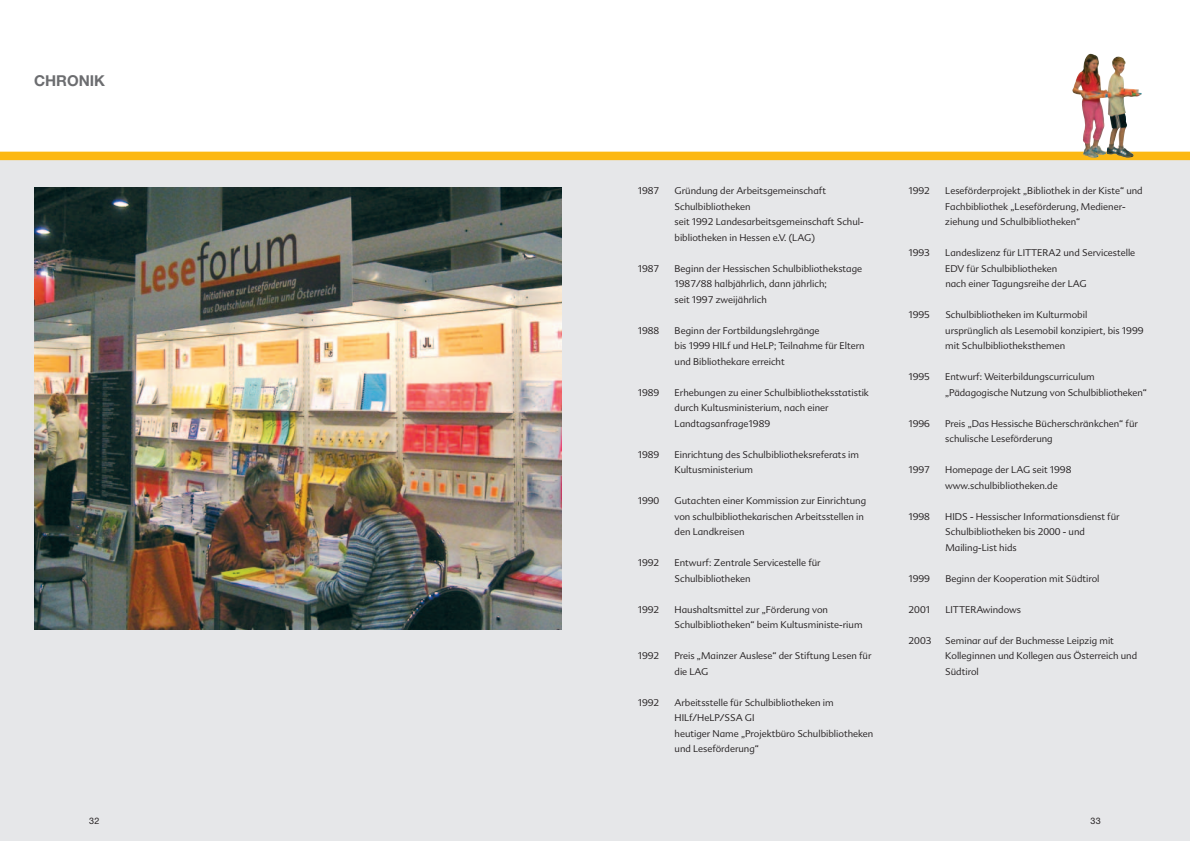
<style>
.page{position:relative;width:1190px;height:841px;background:#fff}
.page>*{position:absolute;margin:0;border:0;box-sizing:border-box;transform-origin:0 0}
.t1{font:700 15px "Helvetica Neue";color:#6c6d70}
.t2{font:300 9.5px/15.5px "Advert";color:#231f20}
.t3{font:9px "Helvetica Neue";color:#231f20}
</style>
<div class="page">
<div style="left:0;top:159px;width:1190px;height:682px;background:#e6e7e9"></div>
<div style="left:0;top:152px;width:1190px;height:8px;background:#fcb814"></div>
<img style="left:1072px;top:72px;width:70px;height:86px">
<img style="left:34px;top:187px;width:527px;height:443px">
<h1 class="t1" style="left:34px;top:75px;width:73px">CHRONIK</h1>
<p class="t2" style="left:638px;top:185px;width:23px">1987</p>
<p class="t2" style="left:675px;top:185px;width:191px">Gründung der Arbeitsgemeinschaft Schulbibliotheken<br>seit 1992 Landesarbeitsgemeinschaft Schul&shy;bibliotheken in Hessen e.V. (LAG)</p>
<p class="t2" style="left:638px;top:262px;width:23px">1987</p>
<p class="t2" style="left:675px;top:262px;width:189px">Beginn der Hessischen Schulbibliothekstage<br>1987/88 halbjährlich, dann jährlich;<br>seit 1997 zweijährlich</p>
<p class="t2" style="left:638px;top:324px;width:23px">1988</p>
<p class="t2" style="left:675px;top:324px;width:192px">Beginn der Fortbildungslehrgänge<br>bis 1999 HILf und HeLP; Teilnahme für Eltern und Bibliothekare erreicht</p>
<p class="t2" style="left:638px;top:386px;width:23px">1989</p>
<p class="t2" style="left:675px;top:386px;width:196px">Erhebungen zu einer Schulbibliotheksstatistik durch Kultusministerium, nach einer<br>Landtagsanfrage1989</p>
<p class="t2" style="left:638px;top:448px;width:23px">1989</p>
<p class="t2" style="left:675px;top:448px;width:186px">Einrichtung des Schulbibliotheksreferats im<br>Kultusministerium</p>
<p class="t2" style="left:638px;top:495px;width:23px">1990</p>
<p class="t2" style="left:675px;top:495px;width:193px">Gutachten einer Kommission zur Einrichtung von schulbibliothekarischen Arbeitsstellen in den Landkreisen</p>
<p class="t2" style="left:638px;top:557px;width:23px">1992</p>
<p class="t2" style="left:675px;top:557px;width:148px">Entwurf: Zentrale Servicestelle für<br>Schulbibliotheken</p>
<p class="t2" style="left:638px;top:603px;width:23px">1992</p>
<p class="t2" style="left:675px;top:603px;width:190px">Haushaltsmittel zur „Förderung von<br>Schulbibliotheken“ beim Kultusministe-rium</p>
<p class="t2" style="left:638px;top:650px;width:23px">1992</p>
<p class="t2" style="left:675px;top:650px;width:198px">Preis „Mainzer Auslese“ der Stiftung Lesen für die LAG</p>
<p class="t2" style="left:638px;top:696px;width:23px">1992</p>
<p class="t2" style="left:675px;top:696px;width:200px">Arbeitsstelle für Schulbibliotheken im<br>HILf/HeLP/SSA GI<br>heutiger Name „Projektbüro Schulbibliotheken und Leseförderung“</p>
<p class="t2" style="left:909px;top:185px;width:23px">1992</p>
<p class="t2" style="left:945px;top:185px;width:199px">Leseförderprojekt „Bibliothek in der Kiste“ und<br>Fachbibliothek „Leseförderung, Mediener&shy;ziehung und Schulbibliotheken“</p>
<p class="t2" style="left:909px;top:247px;width:23px">1993</p>
<p class="t2" style="left:945px;top:247px;width:192px">Landeslizenz für LITTERA2 und Servicestelle<br>EDV für Schulbibliotheken<br>nach einer Tagungsreihe der LAG</p>
<p class="t2" style="left:909px;top:309px;width:23px">1995</p>
<p class="t2" style="left:945px;top:309px;width:200px">Schulbibliotheken im Kulturmobil<br>ursprünglich als Lesemobil konzipiert, bis 1999 mit Schulbibliotheksthemen</p>
<p class="t2" style="left:909px;top:371px;width:23px">1995</p>
<p class="t2" style="left:945px;top:371px;width:203px">Entwurf: Weiterbildungscurriculum „Pädagogische Nutzung von Schulbibliotheken“</p>
<p class="t2" style="left:909px;top:417px;width:23px">1996</p>
<p class="t2" style="left:945px;top:417px;width:194px">Preis „Das Hessische Bücherschränkchen“ für schulische Leseförderung</p>
<p class="t2" style="left:909px;top:464px;width:23px">1997</p>
<p class="t2" style="left:945px;top:464px;width:128px">Homepage der LAG seit 1998 www.schulbibliotheken.de</p>
<p class="t2" style="left:909px;top:510px;width:23px">1998</p>
<p class="t2" style="left:945px;top:510px;width:176px">HIDS - Hessischer Informationsdienst für<br>Schulbibliotheken bis 2000 - und<br>Mailing-List hids</p>
<p class="t2" style="left:909px;top:572px;width:23px">1999</p>
<p class="t2" style="left:945px;top:572px;width:156px">Beginn der Kooperation mit Südtirol</p>
<p class="t2" style="left:909px;top:603px;width:23px">2001</p>
<p class="t2" style="left:945px;top:603px;width:77px">LITTERAwindows</p>
<p class="t2" style="left:909px;top:634px;width:25px">2003</p>
<p class="t2" style="left:945px;top:634px;width:193px">Seminar auf der Buchmesse Leipzig mit<br>Kolleginnen und Kollegen aus Österreich und<br>Südtirol</p>
<p class="t3" style="left:89px;top:818px;width:12px">32</p>
<p class="t3" style="left:1090px;top:818px;width:12px">33</p>
</div>
